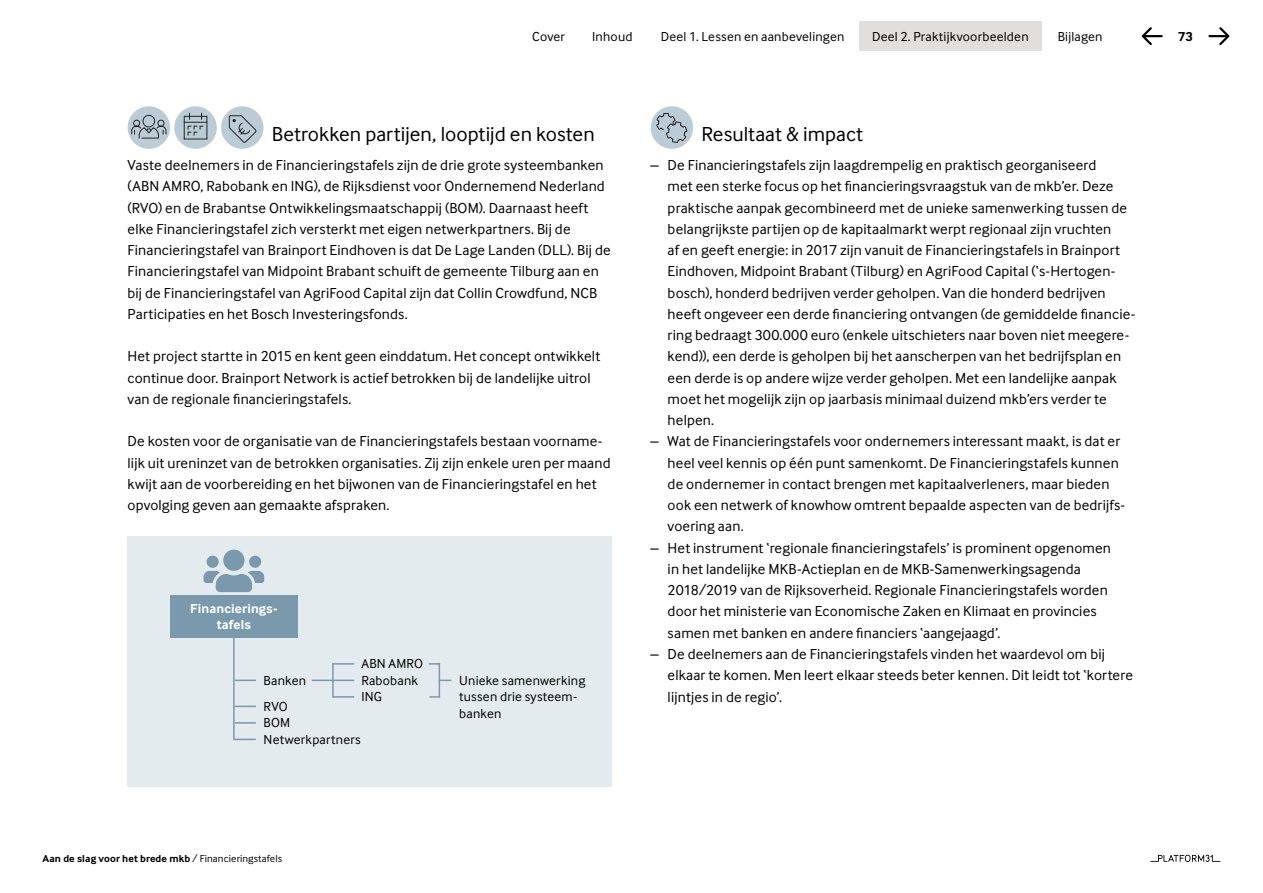
<style>
.page{position:relative;width:1263px;height:893px;background:#fff}
.page>*{position:absolute;margin:0;border:0;box-sizing:border-box;transform-origin:0 0}
.t1{font:21px "Inter Face";color:#000}
.t2{font:15px/21.3px "Inter Face";letter-spacing:.01em;color:#000}
.t3{font:13.5px/16.5px "Inter Face";letter-spacing:.015em;color:#000}
.t4{font:700 13.5px/16.5px "Inter Face";letter-spacing:.01em;color:#fff;text-align:center}
.t5{font:700 13.5px "Inter Face";color:#000}
.t6{font:700 10.5px "Inter Face";letter-spacing:.01em;color:#000}
.s1{font-weight:400}
</style>
<div class="page">
<svg style="left:1150px;top:855px;width:70px;height:7px"></svg>
<div style="left:859px;top:21px;width:183px;height:30px;background:#e1dedb"></div>
<svg style="left:1208px;top:27px;width:21px;height:18px"></svg>
<svg style="left:1142px;top:27px;width:21px;height:18px"></svg>
<div style="left:128px;top:106px;width:42px;height:43px;background:#bcccd6;border-radius:50%"></div>
<svg style="left:131px;top:115px;width:35px;height:24px"></svg>
<svg style="left:174px;top:106px;width:43px;height:43px"></svg>
<svg style="left:184px;top:113px;width:23px;height:26px"></svg>
<div style="left:221px;top:106px;width:43px;height:43px;background:#bcccd6;border-radius:50%"></div>
<svg style="left:229px;top:115px;width:27px;height:28px"></svg>
<div style="left:651px;top:106px;width:42px;height:43px;background:#bcccd6;border-radius:50%"></div>
<svg style="left:656px;top:113px;width:31px;height:30px"></svg>
<div style="left:128px;top:536px;width:484px;height:251px;background:#e4ebee"></div>
<hr style="left:332px;top:663px;width:22px;height:2px;background:#7a99ac">
<svg style="left:429px;top:663px;width:10px;height:2px"></svg>
<svg style="left:235px;top:706px;width:21px;height:1px"></svg>
<hr style="left:332px;top:663px;width:2px;height:35px;background:#7a99ac">
<hr style="left:439px;top:663px;width:1px;height:35px;background:#7a99ac">
<hr style="left:233px;top:638px;width:2px;height:102px;background:#7a99ac">
<hr style="left:312px;top:680px;width:42px;height:1px;background:#7a99ac">
<hr style="left:235px;top:722px;width:21px;height:2px;background:#7a99ac">
<svg style="left:235px;top:680px;width:21px;height:1px"></svg>
<hr style="left:333px;top:696px;width:21px;height:2px;background:#7a99ac">
<svg style="left:429px;top:696px;width:11px;height:2px"></svg>
<svg style="left:235px;top:739px;width:21px;height:1px"></svg>
<div style="left:170px;top:595px;width:128px;height:43px;background:#7a99ac"></div>
<svg style="left:203px;top:550px;width:61px;height:42px"></svg>
<p class="t3" style="left:532px;top:28px;width:34px">Cover</p>
<p class="t3" style="left:592px;top:28px;width:42px">Inhoud</p>
<p class="t3" style="left:661px;top:28px;width:185px">Deel 1. Lessen en aanbevelingen</p>
<p class="t3" style="left:872px;top:28px;width:158px">Deel 2. Praktijkvoorbeelden</p>
<p class="t3" style="left:1058px;top:28px;width:46px">Bijlagen</p>
<p class="t5" style="left:1178px;top:28px;width:16px">73</p>
<h1 class="t1" style="left:272px;top:122px;width:324px">Betrokken partijen, looptijd en kosten</h1>
<p class="t2" style="left:128px;top:154px;width:485px">Vaste deelnemers in de Financieringstafels zijn de drie grote systeembanken (ABN AMRO, Rabobank en ING), de Rijksdienst voor Ondernemend Nederland (RVO) en de Brabantse Ontwikkelingsmaatschappij (BOM). Daarnaast heeft elke Financieringstafel zich versterkt met eigen netwerkpartners. Bij de Financieringstafel van Brainport Eindhoven is dat De Lage Landen (DLL). Bij de Financieringstafel van Midpoint Brabant schuift de gemeente Tilburg aan en bij de Financieringstafel van AgriFood Capital zijn dat Collin Crowdfund, NCB Participaties en het Bosch Investeringsfonds.</p>
<p class="t2" style="left:128px;top:346px;width:474px">Het project startte in 2015 en kent geen einddatum. Het concept ontwikkelt continue door. Brainport Network is actief betrokken bij de landelijke uitrol van de regionale financieringstafels.</p>
<p class="t2" style="left:128px;top:431px;width:484px">De kosten voor de organisatie van de Financieringstafels bestaan voorname&shy;lijk uit ureninzet van de betrokken organisaties. Zij zijn enkele uren per maand kwijt aan de voorbereiding en het bijwonen van de Financieringstafel en het opvolging geven aan gemaakte afspraken.</p>
<p class="t4" style="left:190px;top:600px;width:89px">Financierings&shy;tafels</p>
<p class="t3" style="left:361px;top:655px;width:63px">ABN AMRO<br>Rabobank<br>ING</p>
<p class="t3" style="left:264px;top:672px;width:44px">Banken</p>
<p class="t3" style="left:459px;top:672px;width:128px">Unieke samenwerking tussen drie systeem&shy;banken</p>
<p class="t3" style="left:264px;top:698px;width:99px">RVO<br>BOM<br>Netwerkpartners</p>
<h1 class="t1" style="left:701px;top:122px;width:163px">Resultaat &amp; impact</h1>
<p class="t2" style="left:668px;top:154px;width:469px;text-indent:-17px">– De Financieringstafels zijn laagdrempelig en praktisch georganiseerd<br>met een sterke focus op het financieringsvraagstuk van de mkb’er. Deze praktische aanpak gecombineerd met de unieke samenwerking tussen de belangrijkste partijen op de kapitaalmarkt werpt regionaal zijn vruchten<br>af en geeft energie: in 2017 zijn vanuit de Financieringstafels in Brainport Eindhoven, Midpoint Brabant (Tilburg) en AgriFood Capital (‘s-Hertogen&shy;bosch), honderd bedrijven verder geholpen. Van die honderd bedrijven heeft ongeveer een derde financiering ontvangen (de gemiddelde financie&shy;ring bedraagt 300.000 euro (enkele uitschieters naar boven niet meegere&shy;kend)), een derde is geholpen bij het aanscherpen van het bedrijfsplan en een derde is op andere wijze verder geholpen. Met een landelijke aanpak moet het mogelijk zijn op jaarbasis minimaal duizend mkb’ers verder te helpen.</p>
<p class="t2" style="left:668px;top:431px;width:459px;text-indent:-17px">– Wat de Financieringstafels voor ondernemers interessant maakt, is dat er heel veel kennis op één punt samenkomt. De Financieringstafels kunnen de ondernemer in contact brengen met kapitaalverleners, maar bieden ook een netwerk of knowhow omtrent bepaalde aspecten van de bedrijfs&shy;voering aan.</p>
<p class="t2" style="left:668px;top:537px;width:445px;text-indent:-17px">– Het instrument ‘regionale financieringstafels’ is prominent opgenomen in het landelijke MKB-Actieplan en de MKB-Samenwerkingsagenda 2018/2019 van de Rijksoverheid. Regionale Financieringstafels worden door het ministerie van Economische Zaken en Klimaat en provincies samen met banken en andere financiers ‘aangejaagd’.</p>
<p class="t2" style="left:668px;top:643px;width:467px;text-indent:-17px">– De deelnemers aan de Financieringstafels vinden het waardevol om bij elkaar te komen. Men leert elkaar steeds beter kennen. Dit leidt tot ‘kortere lijntjes in de regio’.</p>
<p class="t6" style="left:43px;top:852px;width:241px">Aan de slag voor het brede mkb <span class="s1">/ Financieringstafels</span></p>
</div>
